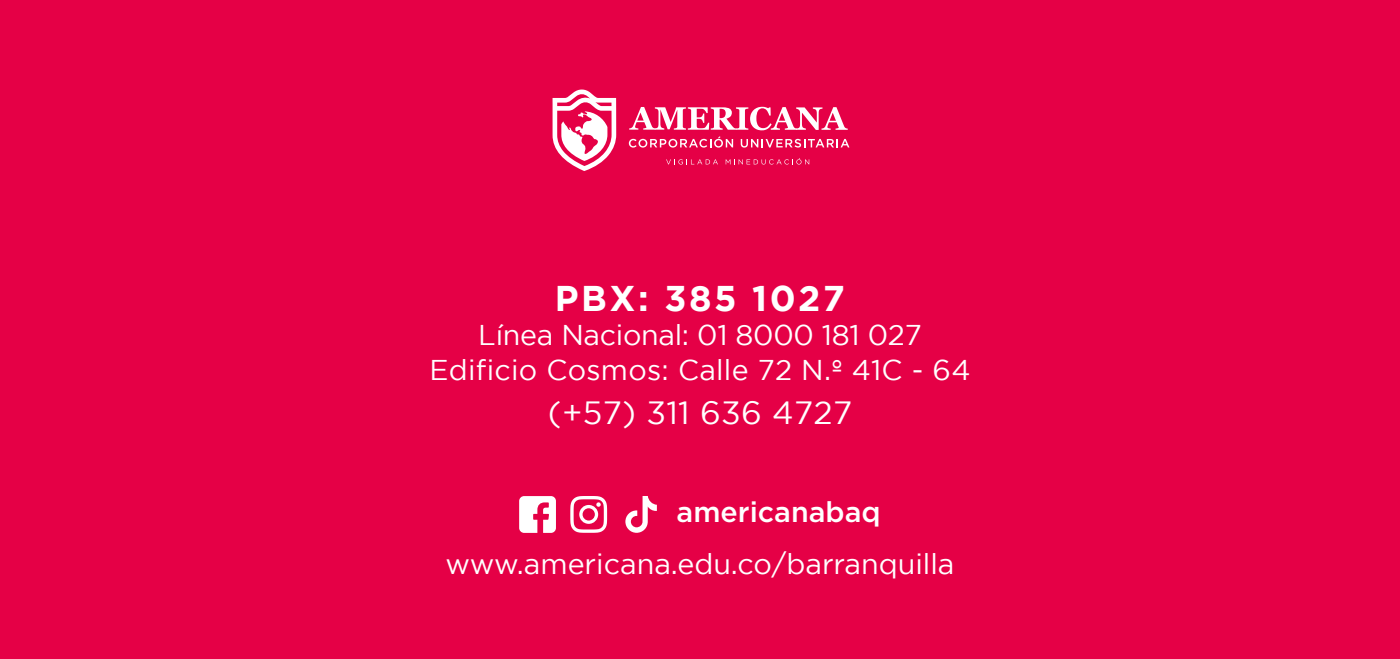
<style>
.page{position:relative;width:1400px;height:659px;background:#e50046}
.page>*{position:absolute;margin:0;border:0;box-sizing:border-box;transform-origin:0 0}
.t1{font:700 35.6px "Gotham";letter-spacing:.07em;color:#fff}
.t2{font:32.2px "Gotham";letter-spacing:.01em;color:#fff}
.t3{font:28.6px/34.2px "Gotham";color:#fff;text-align:center}
.t4{font:500 28.6px "Gotham";color:#fff}
</style>
<div class="page">
<svg style="left:519px;top:496px;width:37px;height:37px"></svg>
<svg style="left:570px;top:496px;width:37px;height:37px"></svg>
<svg style="left:625px;top:496px;width:32px;height:37px"></svg>
<svg style="left:629px;top:107px;width:219px;height:23px"></svg>
<svg style="left:629px;top:136px;width:104px;height:12px"></svg>
<svg style="left:741px;top:139px;width:108px;height:9px"></svg>
<svg style="left:666px;top:159px;width:52px;height:5px"></svg>
<svg style="left:726px;top:158px;width:83px;height:6px"></svg>
<svg style="left:553px;top:89px;width:63px;height:82px"></svg>
<p class="t1" style="left:555px;top:278px;width:292px">PBX: 385 1027</p>
<p class="t3" style="left:429px;top:318px;width:543px">Línea Nacional: 01 8000 181 027<br>Edificio Cosmos: Calle 72 N.º 41C - 64</p>
<p class="t2" style="left:548px;top:395px;width:306px">(+57) 311 636 4727</p>
<p class="t4" style="left:677px;top:493px;width:206px">americanabaq</p>
<p class="t3" style="left:445px;top:546px;width:511px">www.americana.edu.co/barranquilla</p>
</div>
